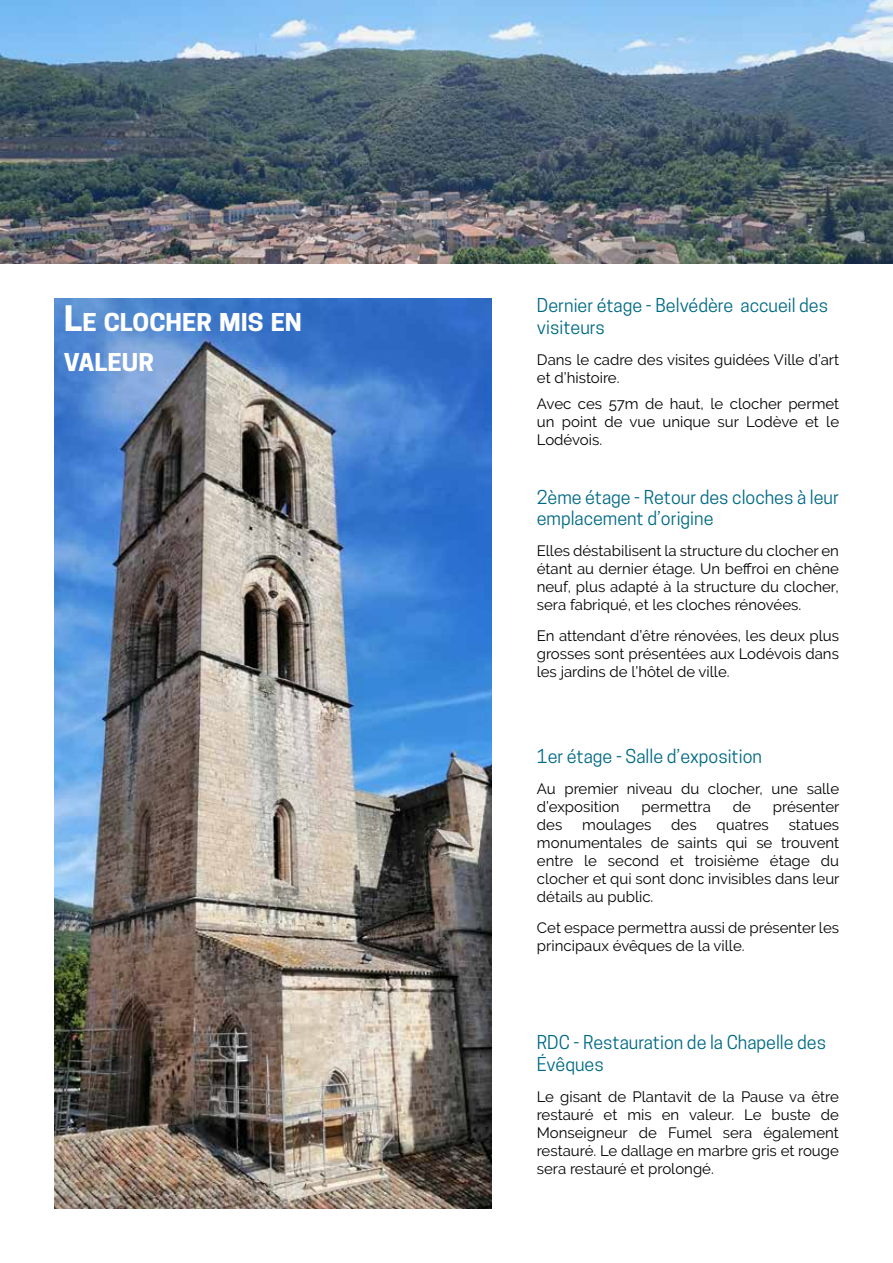
<style>
.page{position:relative;width:893px;height:1263px;background:#fff}
.page>*{position:absolute;margin:0;border:0;box-sizing:border-box;transform-origin:0 0}
.t1{font:700 23.1px/39.6px "Cooper Hewitt";color:#fff;scale:1.08 1}
.t2{font:18px/21.6px "Cooper Hewitt";color:#016a84}
.t3{font:15px/18px "Raleway";color:#020203;text-align:justify}
.t4{font:15px/18px "Raleway";color:#000}
.s1{font-size:33px}
</style>
<div class="page">
<img style="left:0;top:0;width:893px;height:264px">
<img style="left:54px;top:298px;width:437px;height:911px">
<h1 class="t1" style="left:64px;top:303px;width:222px"><span class="s1">L</span>E CLOCHER MIS EN<br>VALEUR</h1>
<p class="t2" style="left:537px;top:295px;width:293px">Dernier étage - Belvédère accueil des visiteurs</p>
<p class="t4" style="left:537px;top:350px;width:304px">Dans le cadre des visites guidées Ville d’art et d’histoire.</p>
<p class="t4" style="left:537px;top:395px;width:304px;text-align:justify">Avec ces 57m de haut, le clocher permet un point de vue unique sur Lodève et le Lodévois.</p>
<p class="t2" style="left:537px;top:486px;width:304px">2ème étage - Retour des cloches à leur emplacement d’origine</p>
<p class="t3" style="left:537px;top:542px;width:304px">Elles déstabilisent la structure du clocher en étant au dernier étage. Un beffroi en chêne neuf, plus adapté à la structure du clocher, sera fabriqué, et les cloches rénovées.</p>
<p class="t3" style="left:537px;top:626px;width:304px">En attendant d’être rénovées, les deux plus grosses sont présentées aux Lodévois dans les jardins de l’hôtel de ville.</p>
<p class="t2" style="left:537px;top:746px;width:227px">1er étage - Salle d’exposition</p>
<p class="t3" style="left:537px;top:780px;width:304px">Au premier niveau du clocher, une salle d’exposition</p>
<p class="t3" style="left:642px;top:798px;width:71px">permettra</p>
<p class="t3" style="left:733px;top:798px;width:20px">de</p>
<p class="t3" style="left:773px;top:798px;width:68px">présenter</p>
<p class="t3" style="left:537px;top:816px;width:27px">des</p>
<p class="t3" style="left:582px;top:816px;width:71px">moulages</p>
<p class="t3" style="left:671px;top:816px;width:27px">des</p>
<p class="t3" style="left:717px;top:816px;width:54px">quatres</p>
<p class="t3" style="left:537px;top:816px;width:304px;text-indent:252px">statues monumentales de saints qui se trouvent entre le second et troisième étage du clocher et qui sont donc invisibles dans leur détails au public.</p>
<p class="t3" style="left:537px;top:918px;width:304px">Cet espace permettra aussi de présenter les principaux évêques de la ville.</p>
<p class="t2" style="left:537px;top:1031px;width:291px">RDC - Restauration de la Chapelle des<br>Évêques</p>
<p class="t3" style="left:537px;top:1087px;width:304px">Le gisant de Plantavit de la Pause va être restauré et mis en valeur. Le buste de Monseigneur de Fumel sera également restauré. Le dallage en marbre gris et rouge sera restauré et prolongé.</p>
</div>
